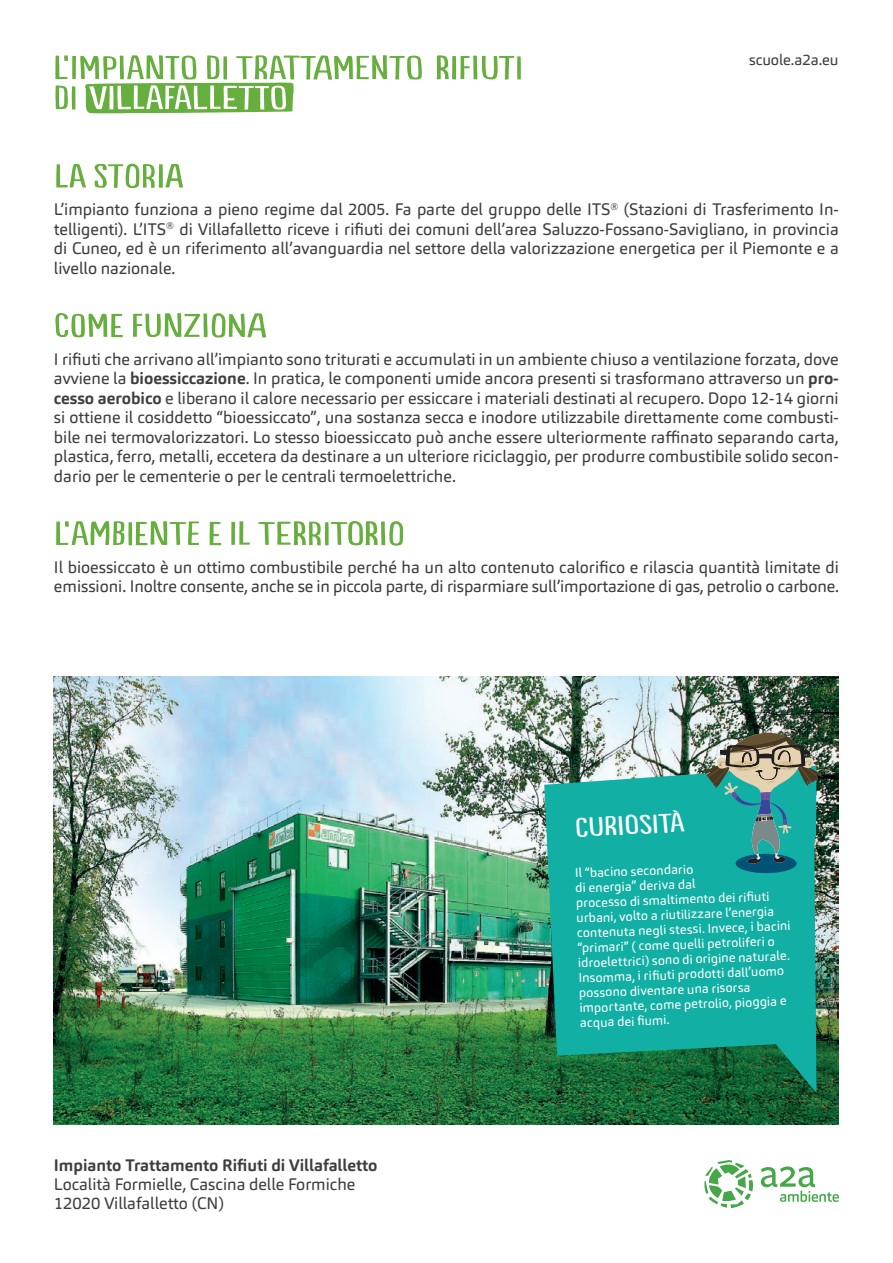
<style>
.page{position:relative;width:893px;height:1263px;background:#fff}
.page>*{position:absolute;margin:0;border:0;box-sizing:border-box;transform-origin:0 0}
.t1{font:31.35px/30px "Populaire";color:#66ae3d;scale:1.82 1}
.t2{font:25.05px "Populaire";color:#fff;scale:1.82 1}
.t3{font:16.5px/19.5px "Carnas";color:#3e3e3f}
.t4{font:700 16.5px "Carnas";color:#3e3e3f}
.t5{font:15px "Carnas";letter-spacing:-.005em;color:#3e3e3f}
.t6{font:12.75px/15px "Carnas";color:#fff}
.s1{color:#fff}
.s2{font-weight:700}
</style>
<div class="page">
<img style="left:54px;top:676px;width:785px;height:448px">
<div style="left:85px;top:83px;width:209px;height:30px;background:#66ae3d"></div>
<svg style="left:704px;top:1160px;width:49px;height:48px"></svg>
<svg style="left:761px;top:1166px;width:78px;height:36px"></svg>
<svg style="left:544px;top:766px;width:272px;height:327px;background:#17a392"></svg>
<div style="left:736px;top:854px;width:61px;height:19px;background:#005376;border-radius:50%"></div>
<img style="left:704px;top:733px;width:119px;height:131px">
<h1 class="t1" style="left:53px;top:55px;width:259px">L’IMPIANTODITRATTAMENTO RIFIUTI<br>DI <span class="s1">VILLAFALLETTO</span></h1>
<p class="t5" style="left:749px;top:50px;width:91px">scuole.a2a.eu</p>
<h1 class="t1" style="left:54px;top:163px;width:73px">LA STORIA</h1>
<p class="t3" style="left:54px;top:200px;width:786px;text-align:justify">L’impianto funziona a pieno regime dal 2005. Fa parte del gruppo delle ITS<sup>®</sup> (Stazioni di Trasferimento In&shy;telligenti). L’ITS<sup>®</sup> di Villafalletto riceve i rifiuti dei comuni dell’area Saluzzo-Fossano-Savigliano, in provincia di Cuneo, ed è un riferimento all’avanguardia nel settore della valorizzazione energetica per il Piemonte e a livello nazionale.</p>
<h1 class="t1" style="left:54px;top:312px;width:118px">COME FUNZIONA</h1>
<p class="t3" style="left:54px;top:349px;width:786px;text-align:justify">I rifiuti che arrivano all’impianto sono triturati e accumulati in un ambiente chiuso a ventilazione forzata, dove avviene la <span class="s2">bioessiccazione</span>. In pratica, le componenti umide ancora presenti si trasformano attraverso un <span class="s2">pro&shy;cesso aerobico</span> e liberano il calore necessario per essiccare i materiali destinati al recupero. Dopo 12-14 giorni si ottiene il cosiddetto “bioessiccato”, una sostanza secca e inodore utilizzabile direttamente come combusti&shy;bile nei termovalorizzatori. Lo stesso bioessiccato può anche essere ulteriormente raffinato separando carta, plastica, ferro, metalli, eccetera da destinare a un ulteriore riciclaggio, per produrre combustibile solido secon&shy;dario per le cementerie o per le centrali termoelettriche.</p>
<h1 class="t1" style="left:54px;top:520px;width:121px">L’AMBIENTE E IL TERRITORIO</h1>
<p class="t3" style="left:54px;top:557px;width:786px">Il bioessiccato è un ottimo combustibile perché ha un alto contenuto calorifico e rilascia quantità limitate di emissioni. Inoltre consente, anche se in piccola parte, di risparmiare sull’importazione di gas, petrolio o carbone.</p>
<h2 class="t2" style="left:574px;top:815px;width:62px;rotate:-3deg">CURIOSITÀ</h2>
<p class="t4" style="left:54px;top:1155px;width:325px">Impianto Trattamento Rifiuti di Villafalletto</p>
<p class="t3" style="left:54px;top:1175px;width:303px;line-height:18.9px">Località Formielle, Cascina delle Formiche<br>12020 Villafalletto (CN)</p>
<p class="t6" style="left:575px;top:865px;width:215px;rotate:-2deg">Il “bacino secondario<br>di energia” deriva dal<br>processo di smaltimento dei rifi uti urbani, volto a riutilizzare l’energia contenuta negli stessi. Invece, i bacini “primari” ( come quelli petroliferi o idroelettrici) sono di origine naturale.<br>Insomma, i rifi uti prodotti dall’uomo possono diventare una risorsa importante, come petrolio, pioggia e acqua dei fi umi.</p>
</div>
